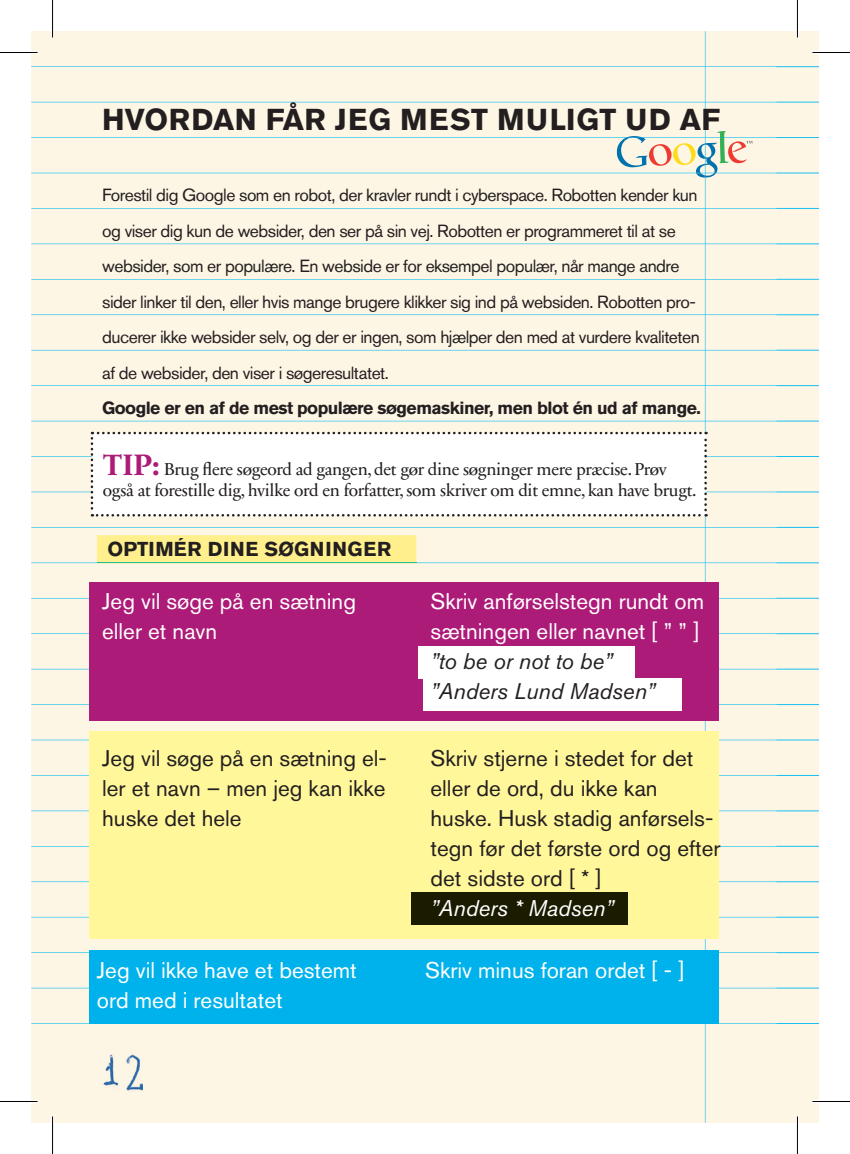
<style>
.page{position:relative;width:850px;height:1154px;background:#fff}
.page>*{position:absolute;margin:0;border:0;box-sizing:border-box;transform-origin:0 0}
.t1{font:700 30px "Akzidenz Grotesk Pro";letter-spacing:.01em;color:#231f20}
.t2{font:22.5px/30px "Akzidenz Grotesk Pro";color:#231f20;text-align:justify}
.t3{font:22.5px/30px "Akzidenz Grotesk Pro";color:#fff}
.t4{font:italic 22.5px/30px "Akzidenz Grotesk Pro";color:#231f20}
.t5{font:italic 22.5px "Akzidenz Grotesk Pro";color:#fff}
.t6{font:700 20px "Akzidenz Grotesk Pro";letter-spacing:.04em;color:#231f20}
.t7{font:17.5px/35.5px "Akzidenz Grotesk Pro";letter-spacing:-.03em;color:#231f20}
.t8{font:17.5px/21px "Sabon Next LT Pro";letter-spacing:-.02em;color:#231f20}
.t9{font:700 17.5px "Akzidenz Grotesk Pro";letter-spacing:-.03em;color:#231f20}
.s1{font-weight:700;font-size:30px;color:#ad1b78}
</style>
<div class="page">
<div style="left:31px;top:31px;width:744px;height:1091px;background:#fef6e5"></div>
<div style="left:775px;top:31px;width:22px;height:1091px;background:#fef6e5"></div>
<div style="left:797px;top:31px;width:21px;height:1091px;background:#fef6e5"></div>
<hr style="left:849px;top:31px;width:1px;height:1091px;background:#15c0f2">
<svg style="left:775px;top:66px;width:43px;height:1px"></svg>
<svg style="left:775px;top:102px;width:43px;height:1px"></svg>
<svg style="left:775px;top:137px;width:43px;height:1px"></svg>
<svg style="left:775px;top:173px;width:43px;height:1px"></svg>
<svg style="left:775px;top:208px;width:43px;height:1px"></svg>
<svg style="left:775px;top:243px;width:43px;height:1px"></svg>
<svg style="left:775px;top:279px;width:43px;height:1px"></svg>
<svg style="left:775px;top:314px;width:43px;height:1px"></svg>
<svg style="left:775px;top:350px;width:43px;height:1px"></svg>
<svg style="left:775px;top:385px;width:43px;height:1px"></svg>
<svg style="left:775px;top:421px;width:43px;height:1px"></svg>
<svg style="left:775px;top:456px;width:43px;height:1px"></svg>
<svg style="left:775px;top:491px;width:43px;height:1px"></svg>
<svg style="left:775px;top:527px;width:43px;height:1px"></svg>
<svg style="left:775px;top:562px;width:43px;height:1px"></svg>
<svg style="left:775px;top:598px;width:43px;height:1px"></svg>
<svg style="left:775px;top:633px;width:43px;height:1px"></svg>
<svg style="left:775px;top:669px;width:43px;height:1px"></svg>
<svg style="left:775px;top:704px;width:43px;height:1px"></svg>
<svg style="left:775px;top:739px;width:43px;height:1px"></svg>
<svg style="left:775px;top:775px;width:43px;height:1px"></svg>
<svg style="left:775px;top:810px;width:43px;height:1px"></svg>
<svg style="left:775px;top:846px;width:43px;height:1px"></svg>
<svg style="left:775px;top:881px;width:43px;height:1px"></svg>
<svg style="left:775px;top:917px;width:43px;height:1px"></svg>
<svg style="left:775px;top:952px;width:43px;height:1px"></svg>
<svg style="left:775px;top:988px;width:43px;height:1px"></svg>
<svg style="left:775px;top:1023px;width:43px;height:1px"></svg>
<div style="left:89px;top:950px;width:630px;height:73px;background:#00b2eb"></div>
<svg style="left:97px;top:535px;width:319px;height:29px;background:#fef08f"></svg>
<hr style="left:97px;top:562px;width:319px;height:1px;background:#27bb9d">
<div style="left:89px;top:582px;width:630px;height:139px;background:#ad1b78"></div>
<div style="left:417px;top:647px;width:216px;height:32px;background:#fff"></div>
<div style="left:423px;top:678px;width:258px;height:32px;background:#fff"></div>
<div style="left:89px;top:731px;width:630px;height:208px;background:#fff79a"></div>
<div style="left:411px;top:892px;width:216px;height:33px;background:#1b1b00"></div>
<img style="left:91px;top:1023px;width:52px;height:70px">
<svg style="left:91px;top:432px;width:615px;height:84px"></svg>
<svg style="left:616px;top:131px;width:136px;height:47px;background:#ddddce"></svg>
<hr style="left:0;top:51px;width:38px;height:3px;background:#fff">
<hr style="left:812px;top:51px;width:37px;height:3px;background:#fff">
<hr style="left:0;top:1100px;width:38px;height:3px;background:#fff">
<hr style="left:812px;top:1100px;width:37px;height:3px;background:#fff">
<hr style="left:51px;top:0;width:3px;height:38px;background:#fff">
<hr style="left:51px;top:1116px;width:3px;height:38px;background:#fff">
<hr style="left:795px;top:0;width:3px;height:38px;background:#fff">
<hr style="left:795px;top:1116px;width:3px;height:38px;background:#fff">
<hr style="left:0;top:52px;width:38px;height:1px;background:#000">
<hr style="left:812px;top:52px;width:37px;height:1px;background:#000">
<hr style="left:0;top:1101px;width:38px;height:1px;background:#000">
<hr style="left:812px;top:1101px;width:37px;height:1px;background:#000">
<hr style="left:52px;top:0;width:1px;height:38px;background:#000">
<hr style="left:52px;top:1116px;width:1px;height:38px;background:#000">
<hr style="left:796px;top:0;width:1px;height:38px;background:#000">
<hr style="left:796px;top:1116px;width:1px;height:38px;background:#000">
<h1 class="t1" style="left:102px;top:101px;width:619px">HVORDAN FÅR JEG MEST MULIGT UD AF</h1>
<p class="t7" style="left:102px;top:177px;width:599px">Forestil dig Google som en robot, der kravler rundt i cyberspace. Robotten kender kun og viser dig kun de websider, den ser på sin vej. Robotten er programmeret til at se websider, som er populære. En webside er for eksempel populær, når mange andre sider linker til den, eller hvis mange brugere klikker sig ind på websiden. Robotten pro&shy;ducerer ikke websider selv, og der er ingen, som hjælper den med at vurdere kvaliteten af de websider, den viser i søgeresultatet.</p>
<p class="t9" style="left:102px;top:396px;width:599px">Google er en af de mest populære søgemaskiner, men blot én ud af mange.</p>
<p class="t8" style="left:103px;top:458px;width:594px"><span class="s1">TIP:</span> Brug flere søgeord ad gangen, det gør dine søgninger mere præcise. Prøv også at forestille dig, hvilke ord en forfatter, som skriver om dit emne, kan have brugt.</p>
<p class="t6" style="left:107px;top:536px;width:285px">OPTIMÉR DINE SØGNINGER</p>
<p class="t3" style="left:102px;top:586px;width:255px">Jeg vil søge på en sætning eller et navn</p>
<p class="t3" style="left:430px;top:586px;width:275px">Skriv anførselstegn rundt om sætningen eller navnet [ ” ” ]</p>
<p class="t4" style="left:430px;top:646px;width:226px">”to be or not to be” ”Anders Lund Madsen”</p>
<p class="t2" style="left:102px;top:743px;width:286px">Jeg vil søge på en sætning el&shy;ler et navn – men jeg kan ikke huske det hele</p>
<p class="t2" style="left:430px;top:743px;width:291px;text-align:left">Skriv stjerne i stedet for det eller de ord, du ikke kan huske. Husk stadig anførsels&shy;tegn før det første ord og efter det sidste ord [ * ]</p>
<p class="t5" style="left:430px;top:894px;width:184px">”Anders * Madsen”</p>
<p class="t3" style="left:97px;top:955px;width:261px">Jeg vil ikke have et bestemt ord med i resultatet</p>
<p class="t3" style="left:425px;top:955px;width:260px">Skriv minus foran ordet [ - ]</p>
</div>
